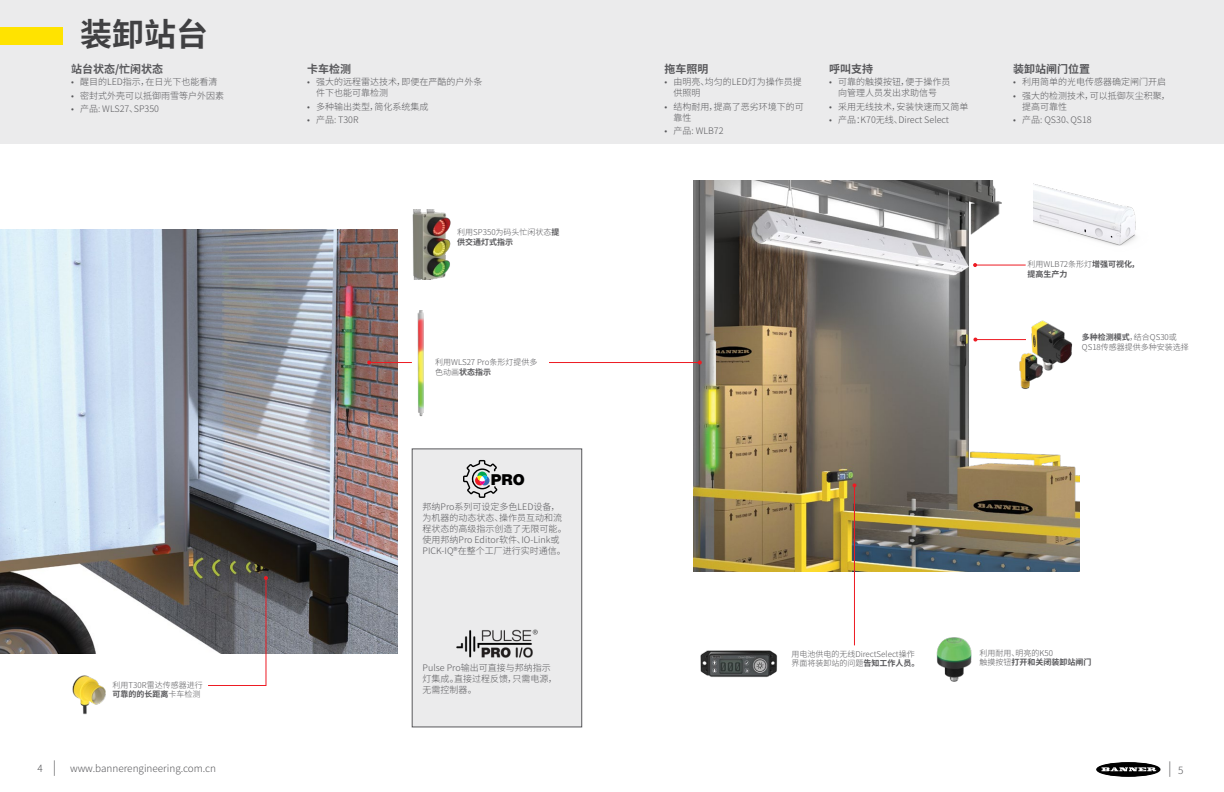
<style>
.page{position:relative;width:1224px;height:792px;background:#fff}
.page>*{position:absolute;margin:0;border:0;box-sizing:border-box;transform-origin:0 0}
.t1{font:700 32px "Source Han Sans CN";color:#404042}
.t2{font:900 15.1px "Helvetica Neue LT Pro";color:#000}
.t3{font:300 14px "Source Han Sans CN";color:#58585b}
.t4{font:700 11px "Source Han Sans CN";color:#58585b}
.t5{font:300 10px "Source Han Sans CN";color:#58585b}
.t6{font:300 9px/11px "Source Han Sans CN";color:#58585b}
.t7{font:300 8px/9.6px "Source Han Sans CN";color:#58585b}
.t8{font:700 8px/9.6px "Source Han Sans CN";color:#58585b}
.s1{font-weight:700}
.s2{font-weight:300}
.s3{font-size:14px}
.s4{font-size:10px}
</style>
<div class="page">
<div style="left:0;top:0;width:1224px;height:144px;background:#ebebec"></div>
<div style="left:0;top:27px;width:62px;height:18px;background:#ffe300"></div>
<img style="left:0;top:229px;width:397px;height:424px">
<img style="left:694px;top:180px;width:386px;height:392px">
<hr style="left:369px;top:362px;width:43px;height:1px;background:#ed1b23">
<svg style="left:367px;top:361px;width:4px;height:4px"></svg>
<hr style="left:549px;top:362px;width:151px;height:1px;background:#ed1b23">
<svg style="left:698px;top:361px;width:4px;height:4px"></svg>
<hr style="left:975px;top:265px;width:51px;height:1px;background:#ed1b23">
<svg style="left:973px;top:263px;width:4px;height:4px"></svg>
<hr style="left:854px;top:485px;width:1px;height:160px;background:#ed1b23">
<svg style="left:852px;top:483px;width:4px;height:4px"></svg>
<svg style="left:207px;top:576px;width:61px;height:110px"></svg>
<img style="left:700px;top:650px;width:78px;height:28px">
<hr style="left:975px;top:339px;width:51px;height:1px;background:#ed1b23">
<svg style="left:973px;top:338px;width:4px;height:4px"></svg>
<svg style="left:1097px;top:763px;width:63px;height:13px"></svg>
<div style="left:1097px;top:763px;width:63px;height:13px;border:1px solid #000;border-radius:50%"></div>
<svg style="left:1101px;top:767px;width:55px;height:4px"></svg>
<img style="left:1034px;top:180px;width:102px;height:97px">
<img style="left:72px;top:675px;width:34px;height:40px">
<img style="left:411px;top:310px;width:13px;height:107px">
<img style="left:1030px;top:316px;width:43px;height:62px">
<img style="left:412px;top:209px;width:38px;height:70px">
<img style="left:936px;top:637px;width:36px;height:45px">
<div style="left:412px;top:449px;width:170px;height:278px;background:#ebebec;border:1px solid #58585b"></div>
<svg style="left:463px;top:459px;width:35px;height:39px"></svg>
<img style="left:456px;top:629px;width:82px;height:29px">
<img style="left:1007px;top:350px;width:43px;height:43px">
<h1 class="t1" style="left:80px;top:16px;width:129px">装卸站台</h1>
<p class="t4" style="left:71px;top:62px;width:94px">站台状态/忙闲状态</p>
<p class="t6" style="left:71px;top:76px;width:148px">• 醒目的LED指示，在日光下也能看清</p>
<p class="t6" style="left:71px;top:90px;width:154px">• 密封式外壳可以抵御雨雪等户外因素</p>
<p class="t6" style="left:71px;top:104px;width:89px">• 产品: WLS27、SP350</p>
<p class="t7" style="left:113px;top:680px;width:92px">利用T30R雷达传感器进行<span class="s1">可靠的的长距离</span>卡车检测</p>
<p class="t4" style="left:307px;top:62px;width:45px">卡车检测</p>
<p class="t6" style="left:316px;top:76px;width:168px;text-indent:-9px">• 强大的远程雷达技术，即便在严酷的户外条件下也能可靠检测</p>
<p class="t6" style="left:307px;top:101px;width:123px">• 多种输出类型，简化系统集成</p>
<p class="t6" style="left:307px;top:115px;width:53px">• 产品: T30R</p>
<p class="t7" style="left:457px;top:228px;width:104px">利用SP350为码头忙闲状态<span class="s1">提供交通灯式指示</span></p>
<p class="t7" style="left:435px;top:357px;width:104px">利用WLS27 Pro条形灯提供多色动画<span class="s1">状态指示</span></p>
<h2 class="t2" style="left:491px;top:470px;width:35px">PRO</h2>
<p class="t6" style="left:423px;top:502px;width:146px">邦纳Pro系列可设定多色LED设备，为机器的动态状态、操作员互动和流程状态的高级指示创造了无限可能。使用邦纳Pro Editor软件、IO-Link或<br>PICK-IQ®在整个工厂进行实时通信。</p>
<p class="t6" style="left:423px;top:662px;width:136px">Pulse Pro输出可直接与邦纳指示灯集成。直接过程反馈，只需电源，无需控制器。</p>
<p class="t4" style="left:664px;top:62px;width:45px">拖车照明</p>
<p class="t6" style="left:673px;top:76px;width:130px;text-indent:-9px">• 由明亮、均匀的LED灯为操作员提供照明</p>
<p class="t6" style="left:673px;top:101px;width:132px;text-indent:-9px">• 结构耐用，提高了恶劣环境下的可靠性</p>
<p class="t6" style="left:664px;top:126px;width:61px">• 产品: WLB72</p>
<p class="t4" style="left:829px;top:62px;width:45px">呼叫支持</p>
<p class="t6" style="left:829px;top:76px;width:123px;text-align:center">• 可靠的触摸按钮，便于操作员向管理人员发出求助信号</p>
<p class="t6" style="left:829px;top:101px;width:141px">• 采用无线技术，安装快速而又简单</p>
<p class="t6" style="left:829px;top:115px;width:121px">• 产品：K70无线、Direct Select</p>
<p class="t4" style="left:1013px;top:62px;width:78px">装卸站闸门位置</p>
<p class="t6" style="left:1013px;top:76px;width:154px">• 利用简单的光电传感器确定闸门开启</p>
<p class="t6" style="left:1022px;top:90px;width:149px;text-indent:-9px">• 强大的检测技术，可以抵御灰尘积聚，提高可靠性</p>
<p class="t6" style="left:1013px;top:115px;width:80px">• 产品: QS30、QS18</p>
<p class="t8" style="left:1028px;top:259px;width:113px"><span class="s2">利用WLB72条形灯</span>增强可视化，提高生产力</p>
<p class="t7" style="left:1082px;top:333px;width:109px"><span class="s1">多种检测模式</span>，结合QS30或<br>QS18传感器提供多种安装选择</p>
<p class="t7" style="left:791px;top:649px;width:130px">用电池供电的无线DirectSelect操作界面将装卸站的问题<span class="s1">告知工作人员。</span></p>
<p class="t7" style="left:980px;top:648px;width:114px">利用耐用、明亮的K50<br>触摸按钮<span class="s1">打开和关闭装卸站闸门</span></p>
<p class="t5" style="left:37px;top:763px;width:180px">4 <span class="s3">|</span> www.bannerengineering.com.cn</p>
<h3 class="t3" style="left:1168px;top:760px;width:17px">| <span class="s4">5</span></h3>
</div>
